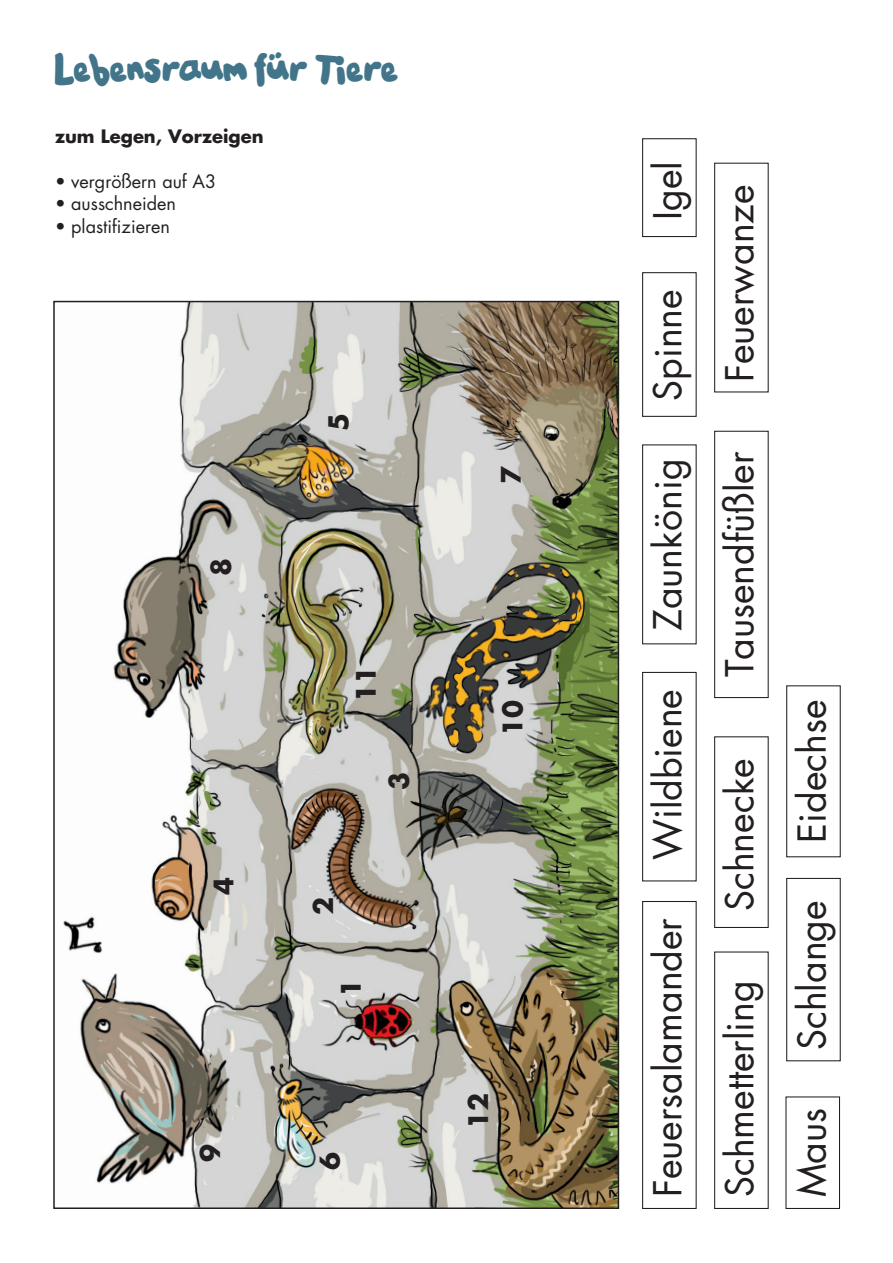
<style>
.page{position:relative;width:893px;height:1263px;background:#fff}
.page>*{position:absolute;margin:0;border:0;box-sizing:border-box;transform-origin:0 0}
.t1{font:37.5px "Futura";color:#231f20}
.t2{font:37.5px "Childs PWG10";color:#43758a}
.t3{font:700 26.25px "Futura";color:#231f20}
.t4{font:18px "Futura";color:#231f20}
.t5{font:700 18px "Futura";color:#231f20}
</style>
<div class="page">
<div style="left:642px;top:901px;width:55px;height:308px;border:1px solid #231f20"></div>
<div style="left:714px;top:951px;width:55px;height:258px;border:1px solid #231f20"></div>
<div style="left:786px;top:878px;width:55px;height:183px;border:1px solid #231f20"></div>
<div style="left:642px;top:672px;width:55px;height:209px;border:1px solid #231f20"></div>
<div style="left:714px;top:736px;width:55px;height:192px;border:1px solid #231f20"></div>
<div style="left:786px;top:685px;width:55px;height:172px;border:1px solid #231f20"></div>
<div style="left:642px;top:444px;width:55px;height:200px;border:1px solid #231f20"></div>
<div style="left:714px;top:431px;width:55px;height:267px;border:1px solid #231f20"></div>
<div style="left:642px;top:272px;width:55px;height:145px;border:1px solid #231f20"></div>
<div style="left:714px;top:163px;width:55px;height:229px;border:1px solid #231f20"></div>
<div style="left:642px;top:138px;width:55px;height:99px;border:1px solid #231f20"></div>
<div style="left:785px;top:1096px;width:55px;height:113px;border:1px solid #231f20"></div>
<img style="left:63px;top:304px;width:553px;height:902px">
<p class="t2" style="left:54px;top:48px;width:345px">Lebensraum für Tiere</p>
<p class="t5" style="left:55px;top:123px;width:210px">zum Legen, Vorzeigen</p>
<p class="t4" style="left:55px;top:169px;width:163px">• vergrößern auf A3</p>
<p class="t4" style="left:55px;top:191px;width:123px">• ausschneiden</p>
<p class="t4" style="left:55px;top:214px;width:116px">• plastifizieren</p>
<p class="t3" style="left:203px;top:576px;width:19px;rotate:-90deg">8</p>
<p class="t3" style="left:205px;top:895px;width:19px;rotate:-90deg">4</p>
<p class="t3" style="left:192px;top:1162px;width:19px;rotate:-90deg">9</p>
<p class="t3" style="left:320px;top:431px;width:20px;rotate:-90deg">5</p>
<p class="t3" style="left:493px;top:484px;width:20px;rotate:-90deg">7</p>
<p class="t3" style="left:348px;top:701px;width:37px;rotate:-90deg">11</p>
<p class="t3" style="left:381px;top:790px;width:19px;rotate:-90deg">3</p>
<p class="t3" style="left:305px;top:915px;width:19px;rotate:-90deg">2</p>
<p class="t3" style="left:333px;top:997px;width:19px;rotate:-90deg">1</p>
<p class="t3" style="left:311px;top:1170px;width:19px;rotate:-90deg">6</p>
<p class="t3" style="left:494px;top:736px;width:37px;rotate:-90deg">10</p>
<p class="t3" style="left:460px;top:1129px;width:37px;rotate:-90deg">12</p>
<p class="t1" style="left:642px;top:220px;width:60px;rotate:-90deg">Igel</p>
<p class="t1" style="left:642px;top:401px;width:113px;rotate:-90deg">Spinne</p>
<p class="t1" style="left:642px;top:631px;width:174px;rotate:-90deg">Zaunkönig</p>
<p class="t1" style="left:642px;top:860px;width:173px;rotate:-90deg">Wildbiene</p>
<p class="t1" style="left:642px;top:1197px;width:281px;rotate:-90deg">Feuersalamander</p>
<p class="t1" style="left:714px;top:382px;width:199px;rotate:-90deg">Feuerwanze</p>
<p class="t1" style="left:714px;top:677px;width:227px;rotate:-90deg">Tausendfüßler</p>
<p class="t1" style="left:714px;top:911px;width:154px;rotate:-90deg">Schnecke</p>
<p class="t1" style="left:714px;top:1197px;width:218px;rotate:-90deg">Schmetterling</p>
<p class="t1" style="left:786px;top:842px;width:145px;rotate:-90deg">Eidechse</p>
<p class="t1" style="left:786px;top:1050px;width:151px;rotate:-90deg">Schlange</p>
<p class="t1" style="left:786px;top:1197px;width:91px;rotate:-90deg">Maus</p>
</div>
